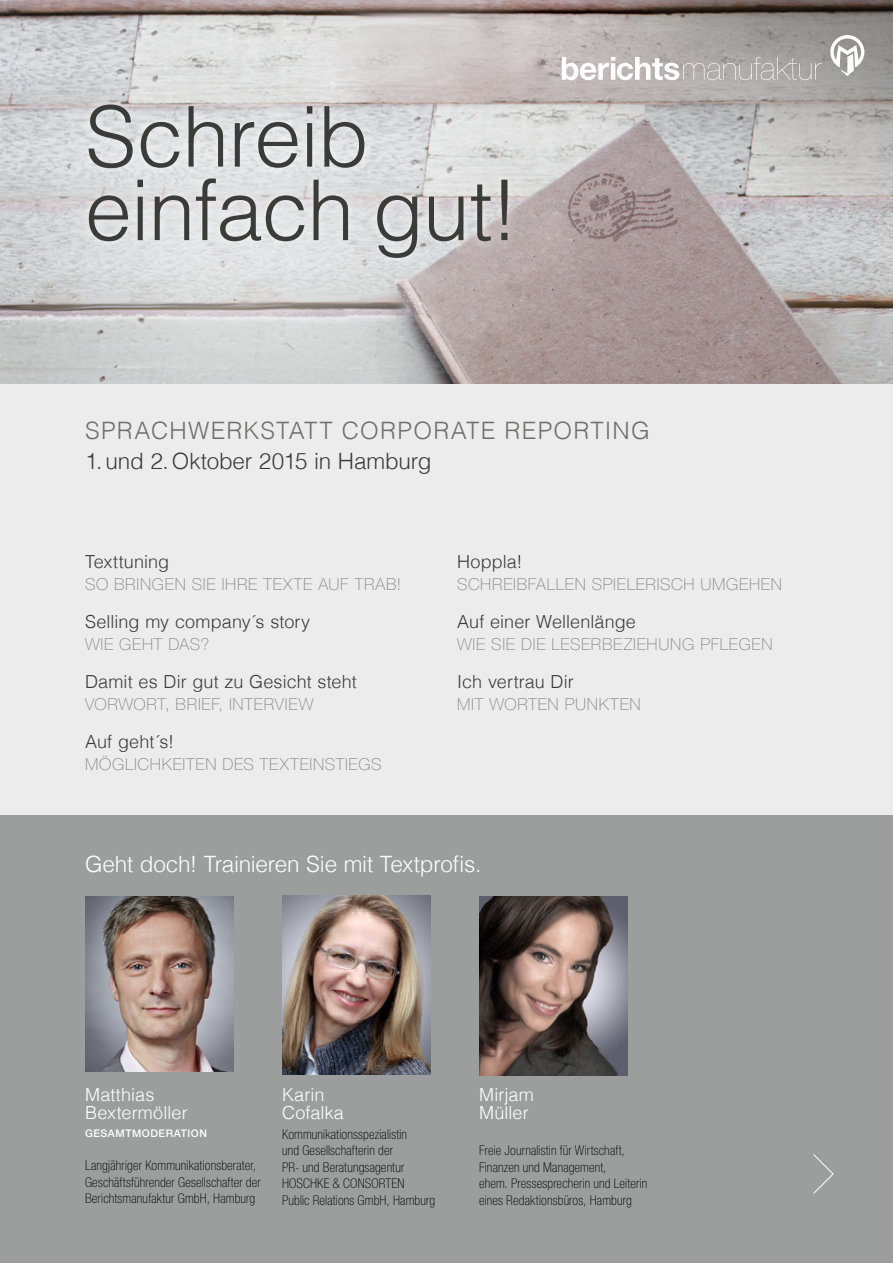
<style>
.page{position:relative;width:893px;height:1263px;background:#fff}
.page>*{position:absolute;margin:0;border:0;box-sizing:border-box;transform-origin:0 0}
.t1{font:300 84px/73.5px "Helvetica";letter-spacing:-.01em;color:#3b3b3a}
.t2{font:300 24px "Helvetica";letter-spacing:.05em;color:#6f6f6e}
.t3{font:300 22.5px "Helvetica";letter-spacing:-.01em;color:#fff}
.t4{font:300 22.5px "Helvetica";letter-spacing:-.01em;color:#3b3b3a}
.t5{font:300 18px "Helvetica";letter-spacing:.005em;color:#3b3b3a}
.t6{font:300 18px/18px "Helvetica";letter-spacing:.005em;color:#fff}
.t7{font:100 16.5px "Helvetica Neue LT Std";letter-spacing:.045em;color:#878786}
.t8{font:100 condensed 13.5px/16.5px "Helvetica Neue LT Std";letter-spacing:.015em;color:#000}
.t9{font:500 10.5px "Helvetica Neue LT Std";letter-spacing:.05em;color:#fff}
</style>
<div class="page">
<div style="left:0;top:383px;width:893px;height:438px;background:#ececed"></div>
<div style="left:0;top:815px;width:893px;height:448px;background:#9c9d9d"></div>
<svg style="left:813px;top:1154px;width:21px;height:40px"></svg>
<img style="left:479px;top:896px;width:149px;height:179px">
<img style="left:282px;top:896px;width:149px;height:179px">
<img style="left:85px;top:896px;width:149px;height:176px">
<img style="left:0;top:0;width:893px;height:383px">
<div style="left:79px;top:95px;width:438px;height:173px;background:#fff;opacity:.75"></div>
<svg style="left:562px;top:57px;width:260px;height:23px"></svg>
<svg style="left:830px;top:35px;width:34px;height:41px"></svg>
<h1 class="t1" style="left:85px;top:94px;width:435px">Schreib einfach gut!</h1>
<h2 class="t2" style="left:85px;top:410px;width:69px">Sprachw</h2>
<h2 class="t2" style="left:211px;top:410px;width:49px">erkstatt</h2>
<h2 class="t2" style="left:342px;top:410px;width:310px">Corporate Reporti ng</h2>
<h3 class="t4" style="left:85px;top:442px;width:348px">1.und 2.Oktober 2015 in Hamburg</h3>
<h3 class="t5" style="left:85px;top:546px;width:86px">Texttuning</h3>
<p class="t7" style="left:85px;top:575px;width:318px">SO BRINGEN SIE IHRE TEXTE AUF TRAB!</p>
<h3 class="t5" style="left:85px;top:606px;width:227px">Selling my company´s story</h3>
<p class="t7" style="left:85px;top:635px;width:126px">WIE GEHT DAS?</p>
<h3 class="t5" style="left:85px;top:666px;width:273px">Damit es Dir gut zu Gesicht steht</h3>
<p class="t7" style="left:85px;top:695px;width:230px">VORWORT, BRIEF, INTERVIEW</p>
<h3 class="t5" style="left:85px;top:726px;width:91px">Auf geht´s!</h3>
<p class="t7" style="left:85px;top:755px;width:297px">MÖGLICHKEITEN DES TEXTEINSTIEGS</p>
<h3 class="t5" style="left:457px;top:546px;width:67px">Hoppla!</h3>
<p class="t7" style="left:457px;top:575px;width:326px">SCHREIBFALLEN SPIELERISCH UMGEHEN</p>
<h3 class="t5" style="left:457px;top:606px;width:180px">Auf einer Wellenlänge</h3>
<p class="t7" style="left:457px;top:635px;width:317px">WIE SIE DIE LESERBEZIEHUNG PFLEGEN</p>
<h3 class="t5" style="left:457px;top:666px;width:118px">Ich vertrau Dir</h3>
<p class="t7" style="left:457px;top:695px;width:185px">MIT WORTEN PUNKTEN</p>
<h3 class="t3" style="left:85px;top:844px;width:398px">Geht doch! Trainieren Sie mit Textprofis.</h3>
<h3 class="t6" style="left:85px;top:1084px;width:104px">Matthias<br>Bextermöller</h3>
<p class="t9" style="left:85px;top:1127px;width:124px">GESAMTMODERATION</p>
<p class="t8" style="left:85px;top:1157px;width:177px">Langjähriger Kommunikationsberater,<br>Geschäftsführender Gesellschafter der<br>Berichtsmanufaktur GmbH, Hamburg</p>
<h3 class="t6" style="left:282px;top:1084px;width:63px">Karin<br>Cofalka</h3>
<p class="t8" style="left:282px;top:1125px;width:155px">Kommunikationsspezialistin<br>und Gesellschafterin der<br>PR- und Beratungsagentur<br>HOSCHKE &amp; CONSORTEN<br>Public Relations GmbH, Hamburg</p>
<h3 class="t6" style="left:479px;top:1084px;width:56px">Mirjam<br>Müller</h3>
<p class="t8" style="left:479px;top:1142px;width:170px">Freie Journalistin für Wirtschaft, Finanzen und Management,<br>ehem. Pressesprecherin und Leiterin eines Redaktionsbüros, Hamburg</p>
</div>
